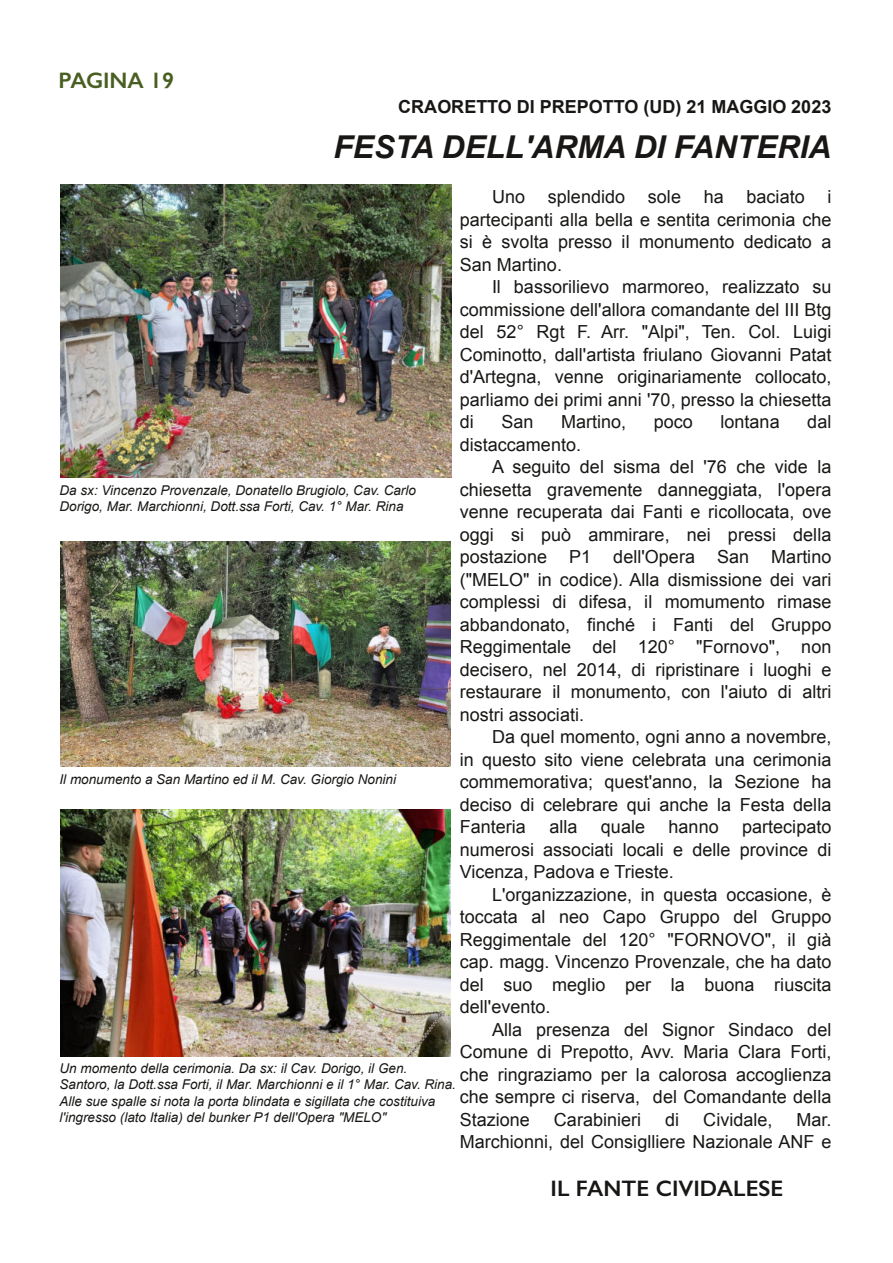
<style>
.page{position:relative;width:893px;height:1263px;background:#fff}
.page>*{position:absolute;margin:0;border:0;box-sizing:border-box;transform-origin:0 0}
.t1{font:italic 700 31.5px "Arial";color:#181715}
.t2{font:600 22.5px "Gill Sans";color:#181715}
.t3{font:600 22.5px "Gill Sans";color:#495f22}
.t4{font:18px/22.5px "Arial";color:#181715;text-align:justify}
.t5{font:700 18px "Arial";color:#181715}
.t6{font:italic 13.5px/16.5px "Arial";color:#181715}
</style>
<div class="page">
<img style="left:60px;top:184px;width:391px;height:294px">
<img style="left:60px;top:542px;width:390px;height:224px">
<img style="left:60px;top:809px;width:391px;height:248px">
<p class="t3" style="left:58px;top:67px;width:117px">PAGINA 19</p>
<p class="t5" style="left:398px;top:95px;width:435px">CRAORETTO DI PREPOTTO (UD) 21 MAGGIO 2023</p>
<h1 class="t1" style="left:334px;top:126px;width:499px">FESTA DELL'ARMA DI FANTERIA</h1>
<p class="t4" style="left:492px;top:186px;width:35px">Uno</p>
<p class="t4" style="left:548px;top:186px;width:79px">splendido</p>
<p class="t4" style="left:648px;top:186px;width:35px">sole</p>
<p class="t4" style="left:704px;top:186px;width:22px">ha</p>
<p class="t4" style="left:746px;top:186px;width:60px">baciato</p>
<p class="t4" style="left:460px;top:186px;width:373px;text-indent:368px">i partecipanti alla bella e sentita cerimonia che si è svolta presso il monumento dedicato a San Martino.</p>
<p class="t4" style="left:460px;top:276px;width:373px;text-indent:32px">Il bassorilievo marmoreo, realizzato su commissione dell'allora comandante del III Btg del 52° Rgt F. Arr. "Alpi", Ten. Col. Luigi Cominotto, dall'artista friulano Giovanni Patat d'Artegna, venne originariamente collocato, parliamo dei primi anni '70, presso la chiesetta di</p>
<p class="t4" style="left:501px;top:411px;width:34px">San</p>
<p class="t4" style="left:561px;top:411px;width:67px">Martino,</p>
<p class="t4" style="left:654px;top:411px;width:41px">poco</p>
<p class="t4" style="left:720px;top:411px;width:61px">lontana</p>
<p class="t4" style="left:807px;top:411px;width:26px">dal</p>
<p class="t4" style="left:460px;top:433px;width:123px">distaccamento.</p>
<p class="t4" style="left:492px;top:456px;width:341px">A seguito del sisma del '76 che vide la</p>
<p class="t4" style="left:460px;top:478px;width:373px">chiesetta gravemente danneggiata, l'opera</p>
<p class="t4" style="left:460px;top:501px;width:373px">venne recuperata dai Fanti e ricollocata, ove</p>
<p class="t4" style="left:460px;top:523px;width:373px">oggi si può ammirare, nei pressi della</p>
<p class="t4" style="left:460px;top:546px;width:373px">postazione P1 dell'Opera San Martino</p>
<p class="t4" style="left:460px;top:568px;width:373px">("MELO" in codice). Alla dismissione dei vari</p>
<p class="t4" style="left:460px;top:591px;width:373px">complessi di difesa, il momumento rimase</p>
<p class="t4" style="left:460px;top:613px;width:373px">abbandonato, finché i Fanti del Gruppo</p>
<p class="t4" style="left:460px;top:636px;width:373px">Reggimentale del 120° "Fornovo", non</p>
<p class="t4" style="left:460px;top:658px;width:373px">decisero, nel 2014, di ripristinare i luoghi e</p>
<p class="t4" style="left:460px;top:681px;width:373px">restaurare il monumento, con l'aiuto di altri</p>
<p class="t4" style="left:460px;top:703px;width:126px">nostri associati.</p>
<p class="t4" style="left:492px;top:726px;width:341px">Da quel momento, ogni anno a novembre,</p>
<p class="t4" style="left:460px;top:748px;width:373px">in questo sito viene celebrata una cerimonia</p>
<p class="t4" style="left:460px;top:771px;width:373px">commemorativa; quest'anno, la Sezione ha</p>
<p class="t4" style="left:460px;top:793px;width:373px">deciso di celebrare qui anche la Festa della</p>
<p class="t4" style="left:460px;top:816px;width:68px">Fanteria</p>
<p class="t4" style="left:549px;top:816px;width:30px">alla</p>
<p class="t4" style="left:601px;top:816px;width:46px">quale</p>
<p class="t4" style="left:668px;top:816px;width:52px">hanno</p>
<p class="t6" style="left:60px;top:482px;width:358px">Da sx: Vincenzo Provenzale, Donatello Brugiolo, Cav. Carlo<br>Dorigo, Mar. Marchionni, Dott.ssa Forti, Cav. 1° Mar. Rina</p>
<p class="t6" style="left:60px;top:771px;width:338px">Il monumento a San Martino ed il M. Cav. Giorgio Nonini</p>
<p class="t4" style="left:460px;top:816px;width:373px;text-indent:282px">partecipato numerosi associati locali e delle province di Vicenza, Padova e Trieste.</p>
<p class="t4" style="left:460px;top:883px;width:373px;text-indent:32px">L'organizzazione, in questa occasione, è toccata al neo Capo Gruppo del Gruppo Reggimentale del 120° "FORNOVO", il già cap. magg. Vincenzo Provenzale, che ha dato del suo meglio per la buona riuscita dell'evento.</p>
<p class="t4" style="left:460px;top:1018px;width:373px;text-indent:32px">Alla presenza del Signor Sindaco del Comune di Prepotto, Avv. Maria Clara Forti, che ringraziamo per la calorosa accoglienza che sempre ci riserva, del Comandante della Stazione</p>
<p class="t6" style="left:60px;top:1060px;width:398px">Un momento della cerimonia. Da sx: il Cav. Dorigo, il Gen.<br>Santoro, la Dott.ssa Forti, il Mar. Marchionni e il 1° Mar. Cav. Rina.<br>Alle sue spalle si nota la porta blindata e sigillata che costituiva l'ingresso (lato Italia) del bunker P1 dell'Opera "MELO"</p>
<p class="t4" style="left:554px;top:1108px;width:89px">Carabinieri</p>
<p class="t4" style="left:665px;top:1108px;width:16px">di</p>
<p class="t4" style="left:703px;top:1108px;width:71px">Cividale,</p>
<p class="t4" style="left:460px;top:1108px;width:373px;text-align:right">Mar.<br>Marchionni, del Consiglliere Nazionale ANF e</p>
<p class="t2" style="left:550px;top:1175px;width:234px">IL FANTE CIVIDALESE</p>
</div>
